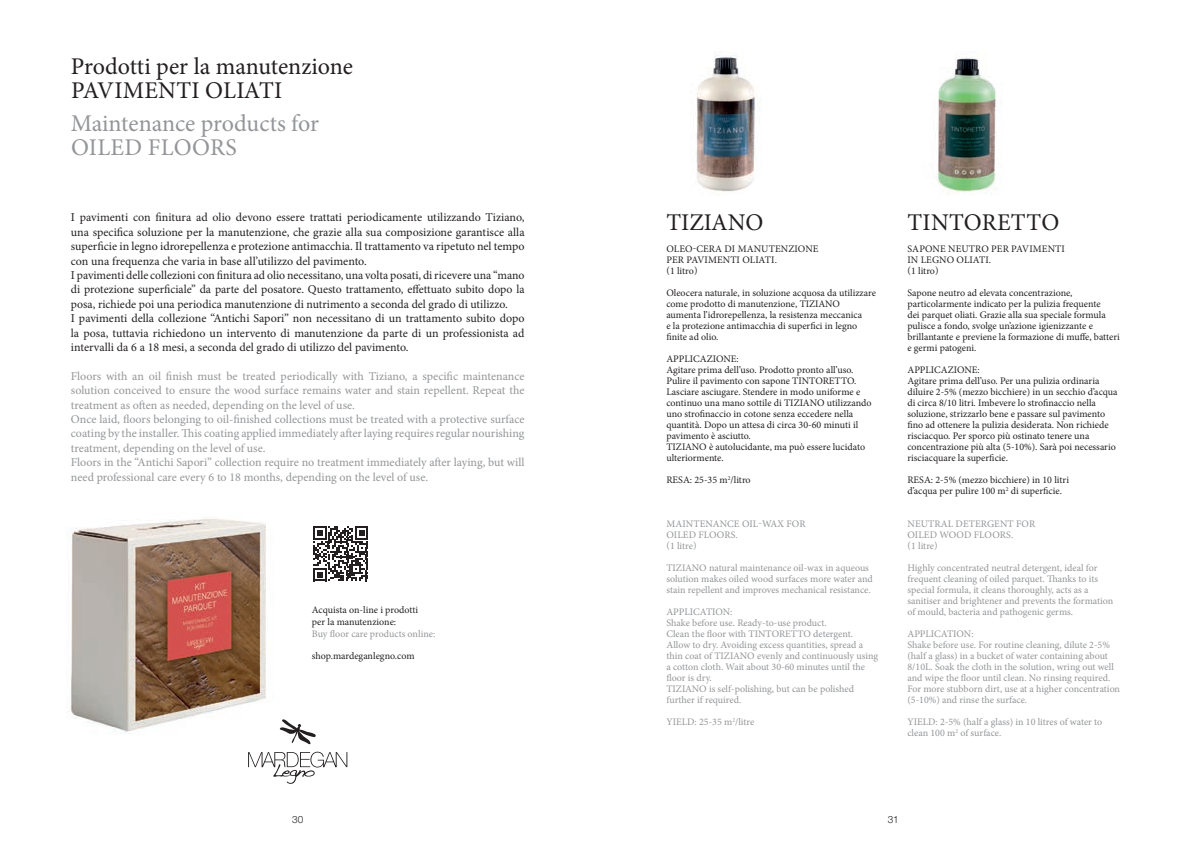
<style>
.page{position:relative;width:1191px;height:842px;background:#fff}
.page>*{position:absolute;margin:0;border:0;box-sizing:border-box;transform-origin:0 0}
.t1{font:24px/24px "Minion Pro";color:#231f20}
.t2{font:24px/24px "Minion Pro";color:#939598}
.t3{font:12px/14.4px "Minion Pro";color:#231f20}
.t4{font:12px/14.4px "Minion Pro";color:#939598}
.t5{font:10px/11px "Minion Pro";color:#231f20}
.t6{font:10px/11px "Minion Pro";color:#939598}
.t7{font:300 10px "Helvetica Neue LT Std";color:#231f20}
</style>
<div class="page">
<img style="left:937px;top:51px;width:59px;height:144px">
<img style="left:696px;top:51px;width:64px;height:142px">
<img style="left:66px;top:519px;width:200px;height:215px">
<svg style="left:248px;top:752px;width:99px;height:32px"></svg>
<svg style="left:279px;top:719px;width:37px;height:25px"></svg>
<svg style="left:313px;top:526px;width:55px;height:55px"></svg>
<h1 class="t1" style="left:71px;top:55px;width:284px">Prodotti per la manutenzione<br>PAVIMENTI OLIATI</h1>
<h1 class="t2" style="left:71px;top:111px;width:250px">Maintenance products for<br>OILED FLOORS</h1>
<p class="t3" style="left:71px;top:210px;width:455px">I pavimenti con finitura ad olio devono essere trattati periodicamente utilizzando Tiziano, una specifica soluzione per la manutenzione, che grazie alla sua composizione garantisce alla superficie in legno idrorepellenza e protezione antimacchia. Il trattamento va ripetuto nel tempo con una frequenza che varia in base all’utilizzo del pavimento.<br>I pavimenti delle collezioni con finitura ad olio necessitano, una volta posati, di ricevere una “mano di protezione superficiale” da parte del posatore. Questo trattamento, effettuato subito dopo la posa, richiede poi una periodica manutenzione di nutrimento a seconda del grado di utilizzo.<br>I pavimenti della collezione “Antichi Sapori” non necessitano di un trattamento subito dopo la posa, tuttavia richiedono un intervento di manutenzione da parte di un professionista ad intervalli da 6 a 18 mesi, a seconda del grado di utilizzo del pavimento.</p>
<p class="t4" style="left:71px;top:369px;width:455px">Floors with an oil finish must be treated periodically with Tiziano, a specific maintenance solution conceived to ensure the wood surface remains water and stain repellent. Repeat the treatment as often as needed, depending on the level of use.<br>Once laid, floors belonging to oil-finished collections must be treated with a protective surface coating by the installer. This coating applied immediately after laying requires regular nourishing treatment, depending on the level of use.<br>Floors in the “Antichi Sapori” collection require no treatment immediately after laying, but will need professional care every 6 to 18 months, depending on the level of use.</p>
<p class="t5" style="left:312px;top:604px;width:108px;line-height:12px">Acquista on-line i prodotti per la manutenzione:</p>
<p class="t6" style="left:312px;top:629px;width:125px">Buy floor care products online:</p>
<p class="t5" style="left:312px;top:650px;width:104px">shop.mardeganlegno.com</p>
<h1 class="t1" style="left:666px;top:210px;width:98px">TIZIANO</h1>
<p class="t5" style="left:666px;top:243px;width:154px">OLEO-CERA DI MANUTENZIONE<br>PER PAVIMENTI OLIATI.<br>(1 litro)</p>
<p class="t5" style="left:666px;top:287px;width:211px">Oleocera naturale, in soluzione acquosa da utilizzare come prodotto di manutenzione, TIZIANO aumenta l’idrorepellenza, la resistenza meccanica<br>e la protezione antimacchia di superfici in legno finite ad olio.</p>
<p class="t5" style="left:666px;top:353px;width:207px">APPLICAZIONE:<br>Agitare prima dell’uso. Prodotto pronto all’uso.<br>Pulire il pavimento con sapone TINTORETTO.<br>Lasciare asciugare. Stendere in modo uniforme e continuo una mano sottile di TIZIANO utilizzando uno strofinaccio in cotone senza eccedere nella quantità. Dopo un attesa di circa 30-60 minuti il pavimento è asciutto.<br>TIZIANO è autolucidante, ma può essere lucidato ulteriormente.</p>
<p class="t5" style="left:666px;top:474px;width:86px">RESA: 25-35 m<sup>2</sup>/litro</p>
<p class="t6" style="left:666px;top:518px;width:141px">MAINTENANCE OIL-WAX FOR<br>OILED FLOORS.<br>(1 litre)</p>
<p class="t6" style="left:666px;top:562px;width:208px">TIZIANO natural maintenance oil-wax in aqueous solution makes oiled wood surfaces more water and stain repellent and improves mechanical resistance.</p>
<p class="t6" style="left:666px;top:606px;width:213px">APPLICATION:<br>Shake before use. Ready-to-use product.<br>Clean the floor with TINTORETTO detergent.<br>Allow to dry. Avoiding excess quantities, spread a thin coat of TIZIANO evenly and continuously using a cotton cloth. Wait about 30-60 minutes until the floor is dry.<br>TIZIANO is self-polishing, but can be polished further if required.</p>
<p class="t6" style="left:666px;top:716px;width:90px">YIELD: 25-35 m<sup>2</sup>/litre</p>
<h1 class="t1" style="left:907px;top:210px;width:153px">TINTORETTO</h1>
<p class="t5" style="left:907px;top:243px;width:159px">SAPONE NEUTRO PER PAVIMENTI<br>IN LEGNO OLIATI.<br>(1 litro)</p>
<p class="t5" style="left:907px;top:287px;width:214px">Sapone neutro ad elevata concentrazione, particolarmente indicato per la pulizia frequente<br>dei parquet oliati. Grazie alla sua speciale formula pulisce a fondo, svolge un’azione igienizzante e brillantante e previene la formazione di muffe, batteri e germi patogeni.</p>
<p class="t5" style="left:907px;top:364px;width:212px">APPLICAZIONE:<br>Agitare prima dell’uso. Per una pulizia ordinaria diluire 2-5% (mezzo bicchiere) in un secchio d’acqua di circa 8/10 litri. Imbevere lo strofinaccio nella soluzione, strizzarlo bene e passare sul pavimento fino ad ottenere la pulizia desiderata. Non richiede risciacquo. Per sporco più ostinato tenere una concentrazione più alta (5-10%). Sarà poi necessario risciacquare la superficie.</p>
<p class="t5" style="left:907px;top:474px;width:163px">RESA: 2-5% (mezzo bicchiere) in 10 litri d’acqua per pulire 100 m<sup>2</sup> di superficie.</p>
<p class="t6" style="left:907px;top:518px;width:129px">NEUTRAL DETERGENT FOR<br>OILED WOOD FLOORS.<br>(1 litre)</p>
<p class="t6" style="left:907px;top:562px;width:207px">Highly concentrated neutral detergent, ideal for frequent cleaning of oiled parquet. Thanks to its special formula, it cleans thoroughly, acts as a sanitiser and brightener and prevents the formation of mould, bacteria and pathogenic germs.</p>
<p class="t6" style="left:907px;top:628px;width:214px">APPLICATION:<br>Shake before use. For routine cleaning, dilute 2-5% (half a glass) in a bucket of water containing about 8/10L. Soak the cloth in the solution, wring out well and wipe the floor until clean. No rinsing required.<br>For more stubborn dirt, use at a higher concentration (5-10%) and rinse the surface.</p>
<p class="t6" style="left:907px;top:716px;width:196px">YIELD: 2-5% (half a glass) in 10 litres of water to clean 100 m<sup>2</sup> of surface.</p>
<p class="t7" style="left:292px;top:813px;width:13px">30</p>
<p class="t7" style="left:888px;top:813px;width:12px">31</p>
</div>
